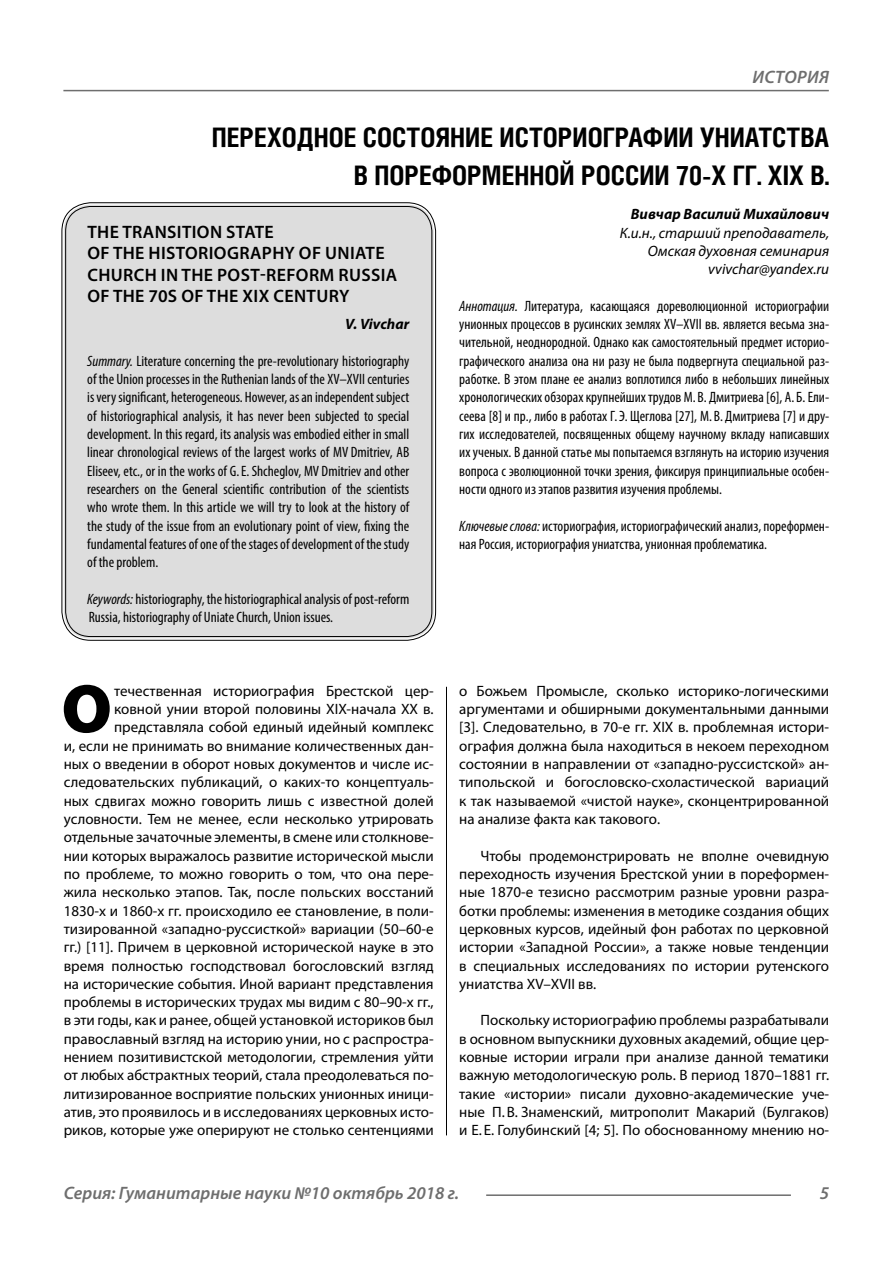
<style>
.page{position:relative;width:893px;height:1263px;background:#fff}
.page>*{position:absolute;margin:0;border:0;box-sizing:border-box;transform-origin:0 0}
.Bukvica{font:900 69.3px "Myriad Pro";color:#000}
.Header{font:700 27px/37.5px "Helios Cond";color:#000;text-align:right}
.Header-eng{font:600 18px/21.6px "Myriad Pro";letter-spacing:.02em;color:#000}
.Sh1{font:italic 600 18px "Myriad Pro";color:#6e6e6e}
.Bukvica-2{font:15px/18.3px "Myriad Pro";color:#000;text-align:right}
.Annotation-eng{font:condensed 15px/18.3px "Myriad Pro";color:#000;text-align:justify}
.Annotation-rus{font:condensed 15px/18.3px "Myriad Pro";color:#000;text-align:justify}
.Normal{font:15px/18.3px "Myriad Pro";color:#000;text-align:justify}
.Author-doc{font:italic 15px/18.3px "Myriad Pro";color:#000;text-align:right}
.Author{font:italic 700 15px "Myriad Pro";color:#000}
.Author-email{font:italic 15px "Myriad Pro";color:#000}
.Author-eng{font:italic 700 15px "Myriad Pro";color:#000}
.s1{font-style:italic}
</style>
<div class="page">
<hr style="left:446px;top:687px;width:1px;height:448px;background:#000">
<div style="left:64px;top:205px;width:370px;height:433px;background:#ddd;border-radius:27px"></div>
<hr style="left:63px;top:90px;width:766px;height:1px;background:#6e6e6e">
<hr style="left:486px;top:1194px;width:305px;height:2px;background:#6e6e6e">
<p class="Sh1" style="left:752px;top:66px;width:24px">История</p>
<p class="Header" style="left:212px;top:118px;width:619px">ПЕРЕХОДНОЕ СОСТОЯНИЕ ИСТОРИОГРАФИИ УНИАТСТВА<br>В ПОРЕФОРМЕННОЙ РОССИИ 70-Х ГГ. XIX В.</p>
<p class="Author" style="left:631px;top:204px;width:200px">Вивчар Василий Михайлович</p>
<p class="Author-doc" style="left:620px;top:223px;width:211px">К.и.н., старший преподаватель,<br>Омская духовная семинария</p>
<p class="Author-email" style="left:708px;top:260px;width:123px">vvivchar@yandex.ru</p>
<p class="Annotation-rus" style="left:459px;top:296px;width:371px"><span class="s1">Аннотация.</span> Литература, касающаяся дореволюционной историографии унионных процессов в русинских землях XV–XVII вв. является весьма зна&shy;чительной, неоднородной. Однако как самостоятельный предмет историо&shy;графического анализа она ни разу не была подвергнута специальной раз&shy;работке. В этом плане ее анализ воплотился либо в небольших линейных хронологических обзорах крупнейших трудов М. В. Дмитриева [6], А. Б. Ели&shy;сеева [8] и пр., либо в работах Г.Э. Щеглова [27], М. В. Дмитриева [7] и дру&shy;гих исследователей, посвященных общему научному вкладу написавших их ученых. В данной статье мы попытаемся взглянуть на историю изучения вопроса с эволюционной точки зрения, фиксируя принципиальные особен&shy;ности одного из этапов развития изучения проблемы.</p>
<p class="Annotation-rus" style="left:459px;top:516px;width:371px"><span class="s1">Ключевые слова:</span> историография, историографический анализ, пореформен&shy;ная Россия, историография униатства, унионная проблематика.</p>
<p class="Header-eng" style="left:87px;top:220px;width:311px">THE TRANSITION STATE<br>OF THE HISTORIOGRAPHY OF UNIATE<br>CHURCH IN THE POST-REFORM RUSSIA<br>OF THE 70S OF THE XIX CENTURY</p>
<p class="Author-eng" style="left:345px;top:314px;width:66px">V. Vivchar</p>
<p class="Annotation-eng" style="left:87px;top:351px;width:324px"><span class="s1">Summary.</span> Literature concerning the pre-revolutionary historiography of the Union processes in the Ruthenian lands of the XV–XVII centuries is very significant, heterogeneous. However, as an independent subject of historiographical analysis, it has never been subjected to special development. In this regard, its analysis was embodied either in small linear chronological reviews of the largest works of MV Dmitriev, AB Eliseev, etc., or in the works of G.E. Shcheglov, MV Dmitriev and other researchers on the General scientific contribution of the scientists who wrote them. In this article we will try to look at the history of the study of the issue from an evolutionary point of view, fixing the fundamental features of one of the stages of development of the study of the problem.</p>
<p class="Annotation-eng" style="left:87px;top:590px;width:324px"><span class="s1">Keywords:</span> historiography, the historiographical analysis of post-reform<br>Russia, historiography of Uniate Church, Union issues.</p>
<p class="Bukvica" style="left:61px;top:663px;width:52px">О</p>
<p class="Bukvica-2" style="left:64px;top:681px;width:371px">течественная историография Брестской цер&shy;ковной унии второй половины XIX-начала XX в. представляла собой единый идейный комплекс<br>и, если не принимать во внимание количественных дан&shy;ных о введении в оборот новых документов и числе ис&shy;следовательских публикаций, о каких-то концептуаль&shy;ных сдвигах можно говорить лишь с известной долей условности. Тем не менее, если несколько утрировать отдельные зачаточные элементы, в смене или столкнове&shy;нии которых выражалось развитие исторической мысли по проблеме, то можно говорить о том, что она пере&shy;жила несколько этапов. Так, после польских восстаний 1830-х и 1860-х гг. происходило ее становление, в поли&shy;тизированной «западно-руссисткой» вариации (50–60-е гг.) [11]. Причем в церковной исторической науке в это время полностью господствовал богословский взгляд на исторические события. Иной вариант представления проблемы в исторических трудах мы видим с 80–90-х гг., в эти годы, как и ранее, общей установкой историков был православный взгляд на историю унии, но с распростра&shy;нением позитивистской методологии, стремления уйти от любых абстрактных теорий, стала преодолеваться по&shy;литизированное восприятие польских унионных иници&shy;атив, это проявилось и в исследованиях церковных исто&shy;риков, которые уже оперируют не столько сентенциями</p>
<p class="Bukvica-2" style="left:459px;top:681px;width:371px;text-align:justify">о Божьем Промысле, сколько историко-логическими аргументами и обширными документальными данными [3]. Следовательно, в 70-е гг. XIX в. проблемная истори&shy;ография должна была находиться в некоем переходном состоянии в направлении от «западно-руссистской» ан&shy;типольской и богословско-схоластической вариаций к так называемой «чистой науке», сконцентрированной на анализе факта как такового.</p>
<p class="Normal" style="left:459px;top:846px;width:371px;text-indent:21px">Чтобы продемонстрировать не вполне очевидную переходность изучения Брестской унии в пореформен&shy;ные 1870-е тезисно рассмотрим разные уровни разра&shy;ботки проблемы: изменения в методике создания общих церковных курсов, идейный фон работах по церковной истории «Западной России», а также новые тенденции в специальных исследованиях по истории рутенского униатства XV–XVII вв.</p>
<p class="Normal" style="left:459px;top:1011px;width:371px;text-indent:21px">Поскольку историографию проблемы разрабатывали в основном выпускники духовных академий, общие цер&shy;ковные истории играли при анализе данной тематики важную методологическую роль. В период 1870–1881 гг. такие «истории» писали духовно-академические уче&shy;ные П.В. Знаменский, митрополит Макарий (Булгаков) и Е. Е. Голубинский [4; 5]. По обоснованному мнению но-</p>
<p class="Sh1" style="left:64px;top:1182px;width:397px">Серия: Гуманитарные науки №10 октябрь 2018 г.</p>
<p class="Sh1" style="left:820px;top:1182px;width:11px">5</p>
</div>
